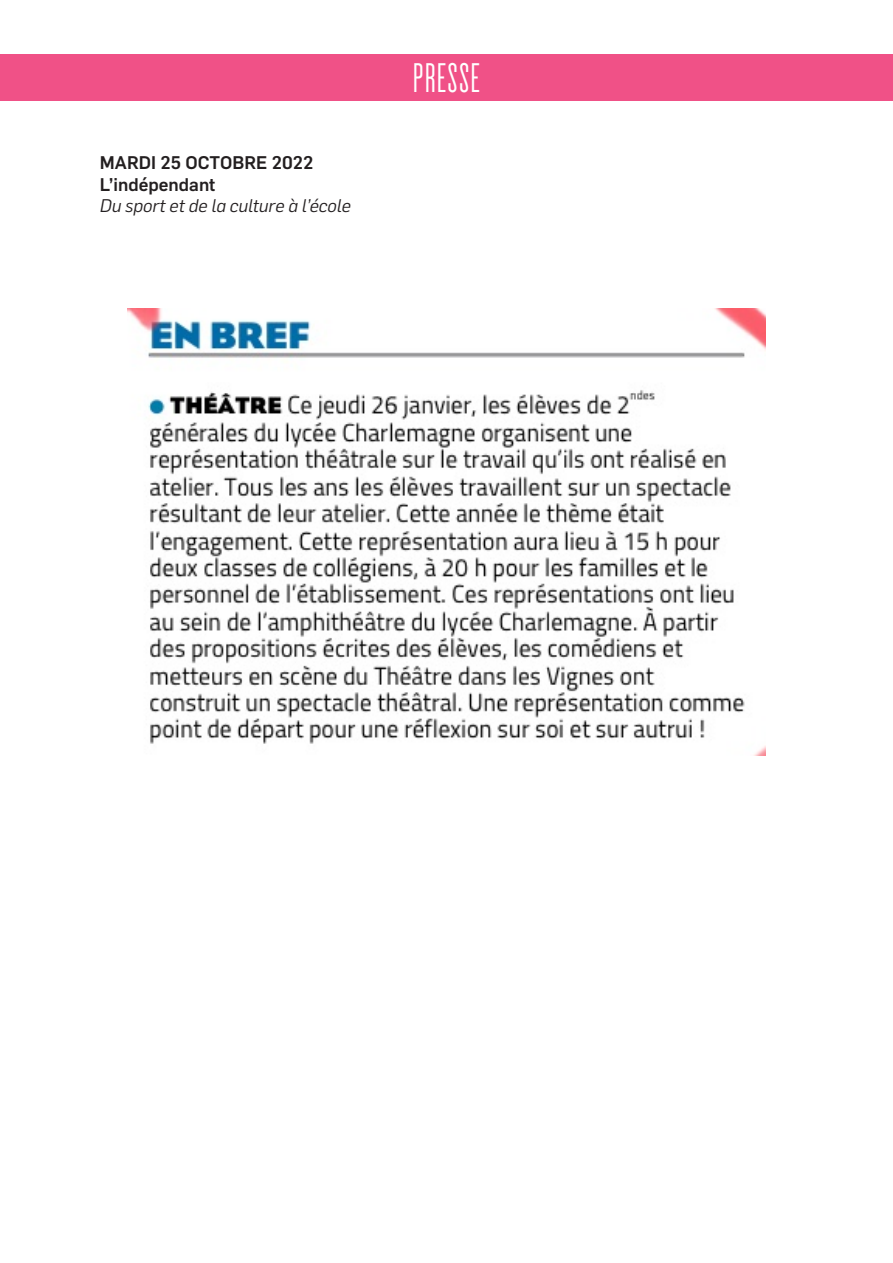
<style>
.page{position:relative;width:893px;height:1263px;background:#fff}
.page>*{position:absolute;margin:0;border:0;box-sizing:border-box;transform-origin:0 0}
.t1{font:500 36px "Cactus";letter-spacing:.02em;color:#fff}
.t2{font:500 18px "Flama";color:#231f20}
.t3{font:italic 18px "Flama";color:#231f20}
</style>
<div class="page">
<img style="left:128px;top:308px;width:637px;height:447px">
<div style="left:0;top:54px;width:893px;height:46px;background:#f05187"></div>
<p class="t2" style="left:100px;top:150px;width:215px">MARDI 25 OCTOBRE 2022</p>
<p class="t2" style="left:100px;top:171px;width:117px">L’indépendant</p>
<p class="t3" style="left:100px;top:194px;width:252px">Du sport et de la culture à l’école</p>
<p class="t1" style="left:413px;top:54px;width:69px">PRESSE</p>
</div>
